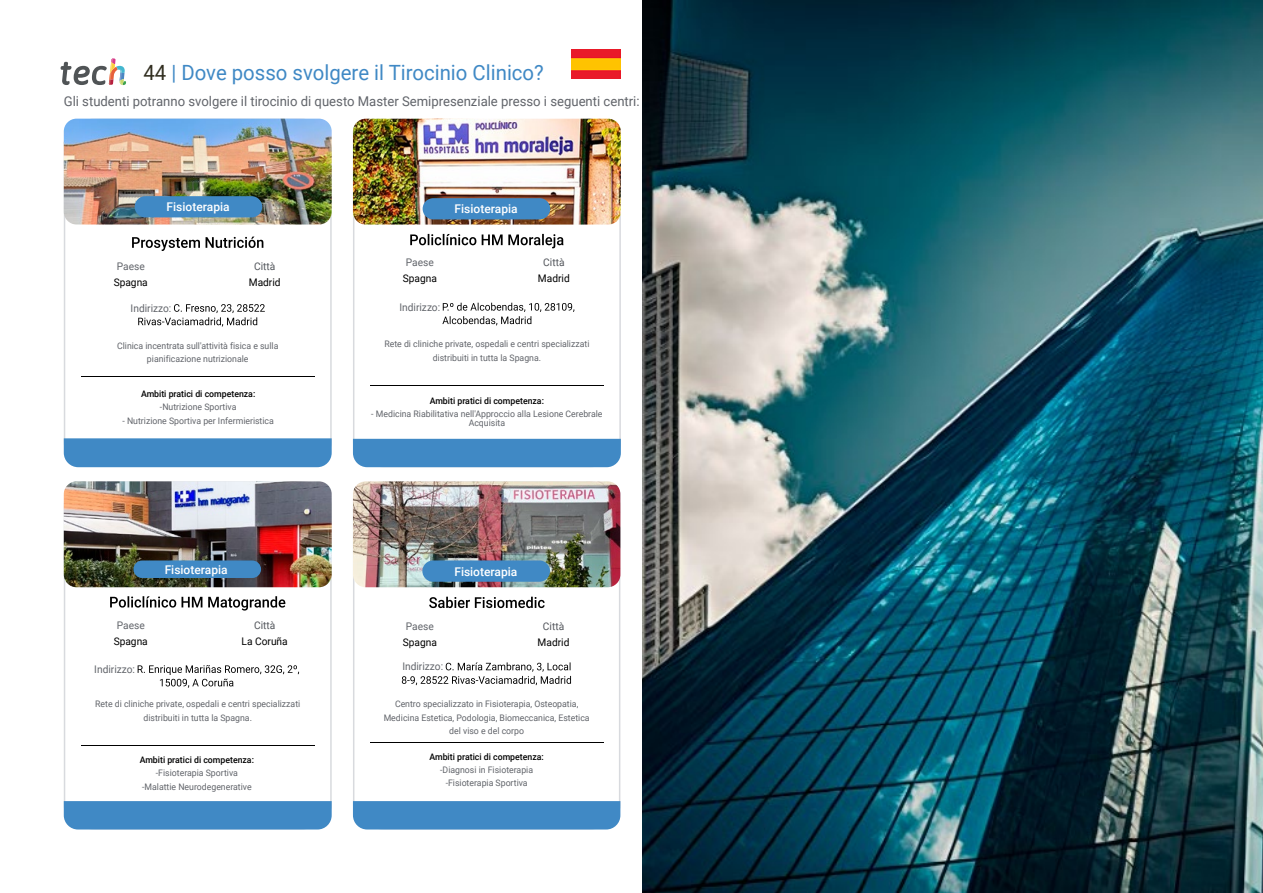
<style>
.page{position:relative;width:1263px;height:893px;background:#fff}
.page>*{position:absolute;margin:0;border:0;box-sizing:border-box;transform-origin:0 0}
.t1{font:21px "Roboto";color:#4089c5}
.t2{font:13.5px "Roboto";color:#61646a}
.t3{font:500 12px "Roboto";color:#fff}
.t4{font:10.5px "Roboto";color:#61646a}
.t5{font:10.5px "Roboto";color:#000}
.t6{font:10.5px "Roboto";color:#52555b}
.t7{font:9px/13.5px "Roboto";color:#61646a;text-align:center}
.t8{font:500 9px "Roboto";color:#000}
.s1{color:#312e20}
</style>
<div class="page">
<svg style="left:61px;top:58px;width:65px;height:27px"></svg>
<svg style="left:63px;top:492px;width:269px;height:338px"></svg>
<img style="left:64px;top:481px;width:268px;height:106px">
<div style="left:133px;top:560px;width:128px;height:18px;background:#4089c5;border-radius:9px"></div>
<div style="left:64px;top:801px;width:268px;height:28px;background:#4089c5"></div>
<hr style="left:81px;top:746px;width:234px;height:1px;background:#000">
<svg style="left:110px;top:596px;width:175px;height:15px"></svg>
<svg style="left:138px;top:665px;width:161px;height:23px"></svg>
<svg style="left:352px;top:118px;width:269px;height:350px"></svg>
<img style="left:353px;top:119px;width:268px;height:106px">
<div style="left:423px;top:198px;width:127px;height:21px;background:#4089c5;border-radius:11px"></div>
<div style="left:353px;top:439px;width:268px;height:28px;background:#4089c5"></div>
<hr style="left:370px;top:385px;width:234px;height:1px;background:#000">
<svg style="left:410px;top:234px;width:153px;height:14px"></svg>
<svg style="left:442px;top:303px;width:132px;height:23px"></svg>
<svg style="left:63px;top:118px;width:269px;height:337px"></svg>
<hr style="left:81px;top:376px;width:234px;height:1px;background:#000">
<svg style="left:132px;top:237px;width:131px;height:14px"></svg>
<svg style="left:138px;top:304px;width:127px;height:23px"></svg>
<div style="left:64px;top:438px;width:268px;height:29px;background:#4089c5"></div>
<img style="left:64px;top:119px;width:268px;height:106px">
<div style="left:135px;top:196px;width:127px;height:21px;background:#4089c5;border-radius:11px"></div>
<img style="left:571px;top:49px;width:50px;height:30px">
<svg style="left:352px;top:491px;width:269px;height:339px"></svg>
<img style="left:353px;top:481px;width:267px;height:106px">
<div style="left:422px;top:560px;width:128px;height:22px;background:#4089c5;border-radius:11px"></div>
<div style="left:353px;top:801px;width:267px;height:28px;background:#4089c5"></div>
<hr style="left:370px;top:742px;width:233px;height:1px;background:#000">
<svg style="left:402px;top:662px;width:169px;height:23px"></svg>
<svg style="left:429px;top:597px;width:116px;height:11px"></svg>
<img style="left:642px;top:0;width:621px;height:893px">
<h1 class="t1" style="left:144px;top:57px;width:402px"><span class="s1">44</span> | Dove posso svolgere il Tirocinio Clinico?</h1>
<h2 class="t2" style="left:64px;top:92px;width:577px">Gli studenti potranno svolgere il tirocinio di questo Master Semipresenziale presso i seguenti centri:</h2>
<h3 class="t3" style="left:167px;top:199px;width:65px">Fisioterapia</h3>
<h3 class="t3" style="left:158px;top:200px;width:80px">Infermieristica</h3>
<h3 class="t3" style="left:455px;top:201px;width:65px">Fisioterapia</h3>
<p class="t4" style="left:117px;top:259px;width:29px">Paese</p>
<p class="t5" style="left:114px;top:275px;width:36px">Spagna</p>
<p class="t6" style="left:254px;top:259px;width:23px">Città</p>
<p class="t5" style="left:249px;top:275px;width:33px">Madrid</p>
<p class="t4" style="left:406px;top:255px;width:29px">Paese</p>
<p class="t5" style="left:403px;top:271px;width:36px">Spagna</p>
<p class="t6" style="left:543px;top:255px;width:23px">Città</p>
<p class="t5" style="left:538px;top:271px;width:33px">Madrid</p>
<p class="t4" style="left:131px;top:301px;width:42px">Indirizzo:</p>
<p class="t7" style="left:117px;top:338px;width:163px">Clinica incentrata sull'attività fisica e sulla pianificazione nutrizionale</p>
<p class="t8" style="left:141px;top:388px;width:116px">Ambiti pratici di competenza:</p>
<p class="t7" style="left:160px;top:400px;width:78px">-Nutrizione Sportiva</p>
<p class="t7" style="left:122px;top:413px;width:153px">- Nutrizione Sportiva per Infermieristica</p>
<p class="t4" style="left:399px;top:299px;width:42px">Indirizzo:</p>
<p class="t7" style="left:384px;top:337px;width:207px">Rete di cliniche private, ospedali e centri specializzati distribuiti in tutta la Spagna.</p>
<p class="t8" style="left:430px;top:394px;width:116px">Ambiti pratici di competenza:</p>
<p class="t7" style="left:371px;top:409px;width:233px;line-height:9px">- Medicina Riabilitativa nell'Approccio alla Lesione Cerebrale<br>Acquisita</p>
<h3 class="t3" style="left:165px;top:561px;width:65px">Fisioterapia</h3>
<h3 class="t3" style="left:454px;top:563px;width:65px">Fisioterapia</h3>
<p class="t4" style="left:117px;top:617px;width:29px">Paese</p>
<p class="t5" style="left:114px;top:634px;width:36px">Spagna</p>
<p class="t6" style="left:254px;top:617px;width:23px">Città</p>
<p class="t5" style="left:242px;top:634px;width:48px">La Coruña</p>
<p class="t4" style="left:406px;top:618px;width:29px">Paese</p>
<p class="t5" style="left:403px;top:635px;width:36px">Spagna</p>
<p class="t6" style="left:543px;top:618px;width:23px">Città</p>
<p class="t5" style="left:538px;top:635px;width:33px">Madrid</p>
<p class="t4" style="left:94px;top:662px;width:42px">Indirizzo:</p>
<p class="t7" style="left:95px;top:697px;width:207px">Rete di cliniche private, ospedali e centri specializzati distribuiti in tutta la Spagna.</p>
<p class="t8" style="left:140px;top:754px;width:116px">Ambiti pratici di competenza:</p>
<p class="t7" style="left:142px;top:766px;width:111px">-Fisioterapia Sportiva -Malattie Neurodegenerative</p>
<p class="t4" style="left:402px;top:659px;width:42px">Indirizzo:</p>
<p class="t7" style="left:384px;top:697px;width:207px">Centro specializzato in Fisioterapia, Osteopatia,<br>Medicina Estetica, Podologia, Biomeccanica, Estetica del viso e del corpo</p>
<p class="t8" style="left:429px;top:750px;width:116px">Ambiti pratici di competenza:</p>
<p class="t7" style="left:440px;top:763px;width:94px">-Diagnosi in Fisioterapia -Fisioterapia Sportiva</p>
</div>
